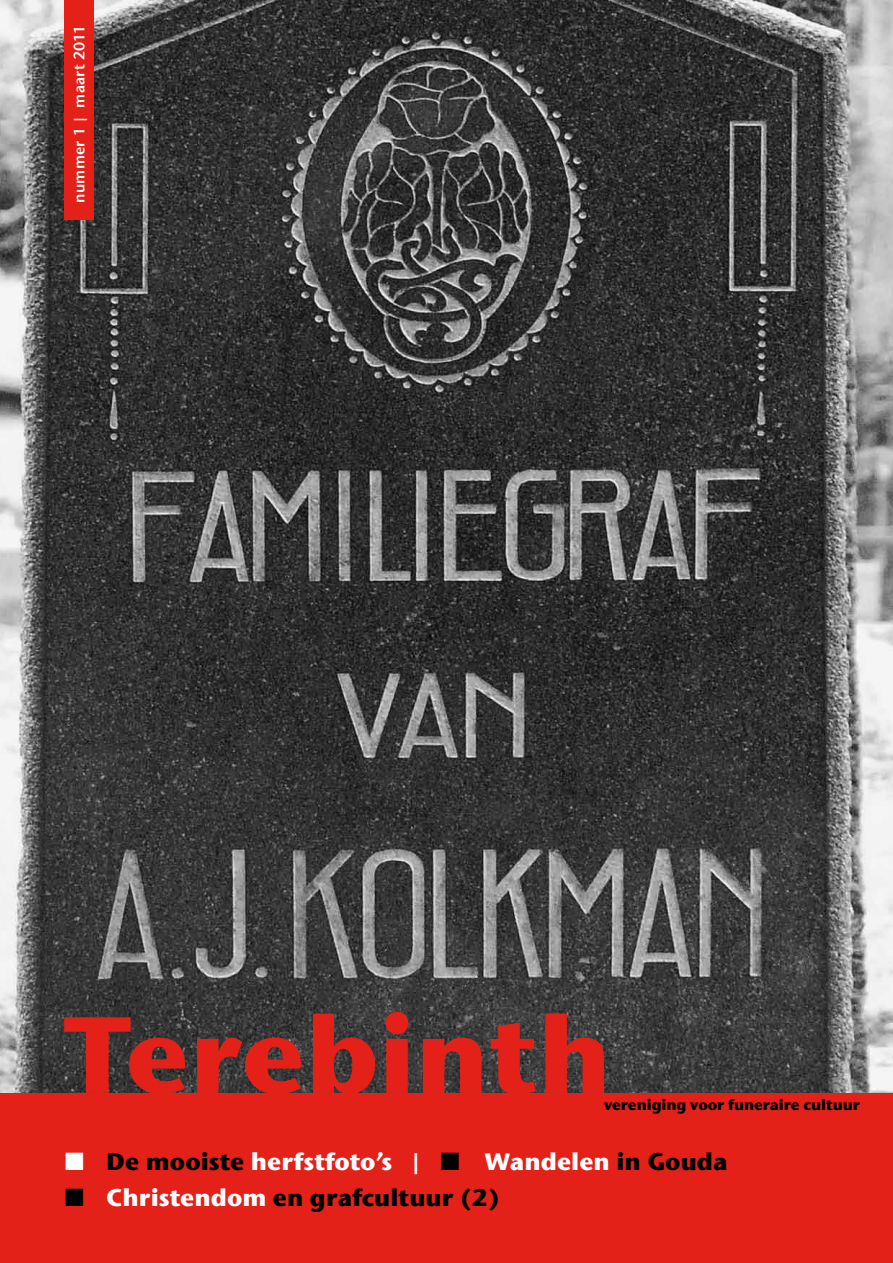
<style>
.page{position:relative;width:893px;height:1263px;background:#fff}
.page>*{position:absolute;margin:0;border:0;box-sizing:border-box;transform-origin:0 0}
.t1{font:700 108px "Stone Sans ITC";color:#e32119}
.t2{font:700 24px/36px "Stone Sans ITC";color:#000}
.t3{font:700 24px "Stone Sans ITC";color:#fff}
.t4{font:700 15px "Stone Sans ITC";letter-spacing:-.01em;color:#000}
.t5{font:15px "Stone Sans ITC Semi";letter-spacing:.01em;color:#fff}
.s1{color:#fff}
.s2{color:#000}
</style>
<div class="page">
<img style="left:0;top:0;width:893px;height:1093px">
<div style="left:0;top:1093px;width:893px;height:170px;background:#e32119"></div>
<div style="left:64px;top:0;width:30px;height:220px;background:#e32119"></div>
<p class="t5" style="left:70px;top:203px;width:179px;rotate:-90deg">nummer 1 | maart 2011</p>
<h1 class="t1" style="left:64px;top:986px;width:549px">Terebinth</h1>
<p class="t4" style="left:604px;top:1095px;width:257px">vereniging voor funeraire cultuur</p>
<p class="t2" style="left:106px;top:1143px;width:623px;text-indent:379px"><span class="s1">Wandelen</span> in Gouda<br><span class="s1">Christendom</span> en grafcultuur (2)</p>
<p class="t3" style="left:106px;top:1146px;width:315px"><span class="s2">De mooiste</span> herfstfoto’s |</p>
</div>
